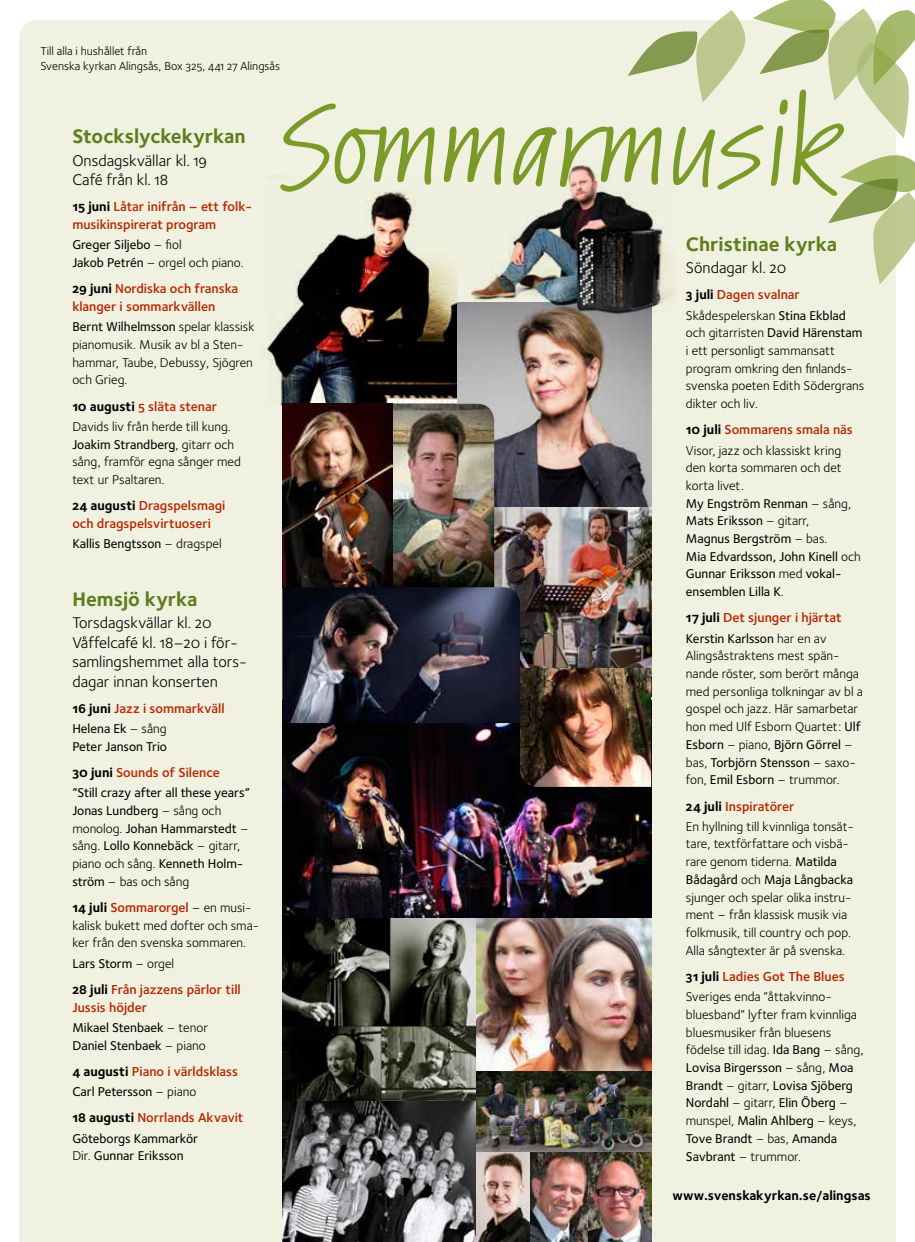
<style>
.page{position:relative;width:915px;height:1242px;background:#fff}
.page>*{position:absolute;margin:0;border:0;box-sizing:border-box;transform-origin:0 0}
.t1{font:semi-expanded 109.5px "Kremlin Pro";color:#7a9b27}
.t2{font:20.25px "Foundry Sterling Bold OSF";color:#5f7d1f}
.t3{font:16.05px/19.5px "Foundry Sterling Book OSF";color:#000}
.t4{font:13.5px/17.7px "Foundry Sterling Demi OSF";color:#b82701}
.t5{font:13.5px "Foundry Sterling Bold OSF";color:#000}
.t6{font:13.2px/17.7px "Foundry Sterling Book OSF";color:#000}
.t7{font:13.2px/17.7px "Foundry Sterling Medium OSF";color:#000}
.t8{font:12px/15px "Foundry Sterling Book OSF";color:#000}
.s1{font-family:"Foundry Sterling Bold OSF";color:#000}
.s2{font-family:"Foundry Sterling Book OSF"}
.s3{font-family:"Foundry Sterling Medium OSF"}
.s4{font-family:"Foundry Sterling Book OSF";font-size:13.2px;color:#000}
</style>
<div class="page">
<div style="left:19px;top:20px;width:876px;height:1222px;background:#f0f1e0"></div>
<img style="left:529px;top:1151px;width:59px;height:91px">
<img style="left:588px;top:1151px;width:63px;height:91px">
<img style="left:261px;top:175px;width:196px;height:230px">
<img style="left:457px;top:303px;width:194px;height:204px">
<img style="left:494px;top:507px;width:157px;height:161px">
<img style="left:393px;top:404px;width:101px;height:183px">
<img style="left:282px;top:723px;width:369px;height:195px">
<img style="left:282px;top:918px;width:194px;height:183px">
<img style="left:282px;top:1101px;width:194px;height:141px">
<img style="left:282px;top:403px;width:111px;height:184px">
<img style="left:520px;top:668px;width:131px;height:119px">
<img style="left:476px;top:918px;width:175px;height:153px">
<svg style="left:827px;top:155px;width:87px;height:129px;background:#cad4a9"></svg>
<svg style="left:627px;top:0;width:287px;height:138px;background:#d7debc"></svg>
<img style="left:458px;top:159px;width:218px;height:156px">
<img style="left:282px;top:587px;width:238px;height:136px">
<img style="left:476px;top:1151px;width:53px;height:91px">
<img style="left:476px;top:1071px;width:175px;height:80px">
<p class="t8" style="left:40px;top:43px;width:241px">Till alla i hushållet från<br>Svenska kyrkan Alingsås, Box 325, 441 27 Alingsås</p>
<h2 class="t2" style="left:72px;top:122px;width:175px">Stockslyckekyrkan</h2>
<p class="t3" style="left:72px;top:150px;width:136px">Onsdagskvällar kl. 19<br>Café från kl. 18</p>
<p class="t4" style="left:72px;top:198px;width:181px"><span class="s1">15 juni</span> Låtar inifrån – ett folk&shy;musikinspirerat program</p>
<p class="t7" style="left:72px;top:236px;width:111px">Greger Siljebo <span class="s2">– fiol</span></p>
<p class="t6" style="left:72px;top:253px;width:173px"><span class="s3">Jakob Petrén</span> – orgel och piano.</p>
<p class="t4" style="left:72px;top:279px;width:167px"><span class="s1">29 juni</span> Nordiska och franska klanger i sommarkvällen</p>
<p class="t7" style="left:72px;top:317px;width:184px">Bernt Wilhelmsson <span class="s2">spelar klassisk</span></p>
<p class="t6" style="left:72px;top:335px;width:182px">pianomusik. Musik av bl a Sten&shy;hammar, Taube, Debussy, Sjögren och Grieg.</p>
<p class="t4" style="left:72px;top:397px;width:146px"><span class="s1">10 augusti</span> 5 släta stenar</p>
<p class="t6" style="left:72px;top:417px;width:160px">Davids liv från herde till kung.</p>
<p class="t7" style="left:72px;top:435px;width:163px">Joakim Strandberg<span class="s2">, gitarr och</span></p>
<p class="t6" style="left:72px;top:452px;width:170px">sång, framför egna sånger med text ur Psaltaren.</p>
<p class="t4" style="left:72px;top:496px;width:155px"><span class="s1">24 augusti</span> Dragspelsmagi och dragspelsvirtuoseri</p>
<p class="t7" style="left:72px;top:534px;width:151px">Kallis Bengtsson <span class="s2">– dragspel</span></p>
<h2 class="t2" style="left:72px;top:584px;width:126px">Hemsjö kyrka</h2>
<p class="t3" style="left:72px;top:612px;width:176px">Torsdagskvällar kl. 20<br>Våffelcafé kl. 18–20 i för&shy;samlingshemmet alla tors&shy;dagar innan konserten</p>
<p class="t4" style="left:72px;top:699px;width:154px"><span class="s1">16 juni</span> Jazz i sommarkväll</p>
<p class="t7" style="left:72px;top:719px;width:96px">Helena Ek <span class="s2">– sång<br></span>Peter Janson Trio</p>
<p class="t4" style="left:72px;top:763px;width:149px"><span class="s1">30 juni</span> Sounds of Silence</p>
<p class="t7" style="left:72px;top:783px;width:179px">”Still crazy after all these years”<br>Jonas Lundberg <span class="s2">– sång och monolog.</span> Johan Hammarstedt <span class="s2">– sång.</span> Lollo Konnebäck <span class="s2">– gitarr,</span></p>
<p class="t6" style="left:72px;top:854px;width:172px">piano och sång. <span class="s3">Kenneth Holm&shy;ström</span> – bas och sång</p>
<p class="t4" style="left:72px;top:898px;width:181px"><span class="s1">14 juli</span> Sommarorgel <span class="s4">– en musi-</span></p>
<p class="t6" style="left:72px;top:916px;width:188px">kalisk bukett med dofter och sma&shy;ker från den svenska sommaren.</p>
<p class="t7" style="left:72px;top:954px;width:103px">Lars Storm <span class="s2">– orgel</span></p>
<p class="t4" style="left:72px;top:980px;width:170px"><span class="s1">28 juli</span> Från jazzens pärlor till<br>Jussis höjder</p>
<p class="t7" style="left:72px;top:1018px;width:137px">Mikael Stenbaek <span class="s2">– tenor<br></span>Daniel Stenbaek <span class="s2">– piano</span></p>
<p class="t4" style="left:72px;top:1062px;width:167px"><span class="s1">4 augusti</span> Piano i världsklass</p>
<p class="t7" style="left:72px;top:1082px;width:125px">Carl Petersson <span class="s2">– piano</span></p>
<p class="t4" style="left:72px;top:1108px;width:173px"><span class="s1">18 augusti</span> Norrlands Akvavit</p>
<p class="t7" style="left:72px;top:1129px;width:127px">Göteborgs Kammarkör<br><span class="s2">Dir.</span> Gunnar Eriksson</p>
<h1 class="t1" style="left:279px;top:68px;width:566px">Sommarmusik</h1>
<h2 class="t2" style="left:685px;top:229px;width:153px">Christinae kyrka</h2>
<p class="t3" style="left:685px;top:257px;width:102px">Söndagar kl. 20</p>
<p class="t4" style="left:685px;top:285px;width:116px"><span class="s1">3 juli</span> Dagen svalnar</p>
<p class="t6" style="left:685px;top:306px;width:180px">Skådespelerskan <span class="s3">Stina Ekblad </span>och gitarristen <span class="s3">David Härenstam </span>i ett personligt sammansatt program omkring den finlands&shy;svenska poeten Edith Södergrans dikter och liv.</p>
<p class="t4" style="left:685px;top:420px;width:168px"><span class="s1">10 juli</span> Sommarens smala näs</p>
<p class="t6" style="left:685px;top:441px;width:157px;text-align:justify">Visor, jazz och klassiskt kring den korta sommaren och det korta livet.</p>
<p class="t7" style="left:685px;top:494px;width:176px">My Engström Renman <span class="s2">– sång,<br></span>Mats Eriksson <span class="s2">– gitarr,<br></span>Magnus Bergström <span class="s2">– bas.<br></span>Mia Edvardsson, John Kinell <span class="s2">och<br></span>Gunnar Eriksson <span class="s2">med</span> vokal&shy;ensemblen Lilla K<span class="s2">.</span></p>
<p class="t4" style="left:685px;top:608px;width:157px"><span class="s1">17 juli</span> Det sjunger i hjärtat</p>
<p class="t7" style="left:685px;top:629px;width:142px">Kerstin Karlsson <span class="s2">har en av</span></p>
<p class="t6" style="left:685px;top:646px;width:178px">Alingsåstraktens mest spän&shy;nande röster, som berört många med personliga tolkningar av bl a gospel och jazz. Här samarbetar hon med Ulf Esborn Quartet: <span class="s3">Ulf</span></p>
<p class="t7" style="left:685px;top:735px;width:171px">Esborn <span class="s2">– piano,</span> Björn Görrel <span class="s2">– bas,</span> Torbjörn Stensson <span class="s2">– saxo-</span></p>
<p class="t6" style="left:685px;top:770px;width:155px">fon, <span class="s3">Emil Esborn</span> – trummor.</p>
<p class="t4" style="left:685px;top:796px;width:110px"><span class="s1">24 juli</span> Inspiratörer</p>
<p class="t6" style="left:685px;top:817px;width:170px">En hyllning till kvinnliga tonsät&shy;tare, textförfattare och visbä&shy;rare genom tiderna. <span class="s3">Matilda</span></p>
<p class="t7" style="left:685px;top:870px;width:169px">Bådagård <span class="s2">och</span> Maja Långbacka</p>
<p class="t6" style="left:685px;top:888px;width:167px">sjunger och spelar olika instru&shy;ment – från klassisk musik via folkmusik, till country och pop.<br>Alla sångtexter är på svenska.</p>
<p class="t4" style="left:685px;top:967px;width:160px"><span class="s1">31 juli</span> Ladies Got The Blues</p>
<p class="t6" style="left:685px;top:987px;width:179px">Sveriges enda ”åttakvinno&shy;bluesband” lyfter fram kvinnliga bluesmusiker från bluesens födelse till idag. <span class="s3">Ida Bang</span> – sång,</p>
<p class="t7" style="left:685px;top:1058px;width:169px;text-align:justify">Lovisa Birgersson <span class="s2">– sång,</span> Moa Brandt <span class="s2">– gitarr,</span> Lovisa Sjöberg Nordahl <span class="s2">– gitarr,</span> Elin Öberg <span class="s2">–</span></p>
<p class="t6" style="left:685px;top:1111px;width:172px">munspel, <span class="s3">Malin Ahlberg</span> – keys,</p>
<p class="t7" style="left:685px;top:1129px;width:153px">Tove Brandt <span class="s2">– bas,</span> Amanda</p>
<p class="t6" style="left:685px;top:1147px;width:117px"><span class="s3">Savbrant</span> – trummor.</p>
<p class="t5" style="left:672px;top:1186px;width:200px">www.svenskakyrkan.se/alingsas</p>
</div>
